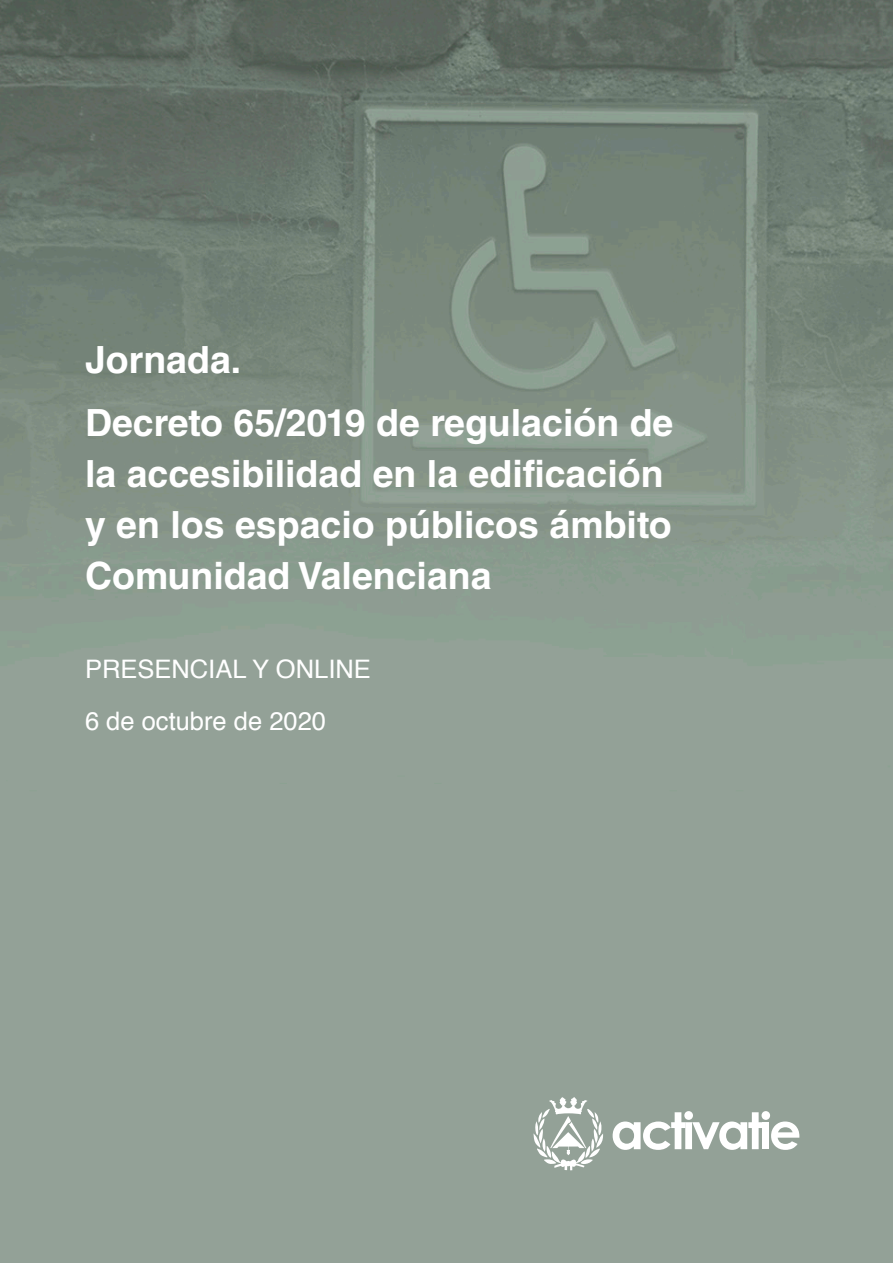
<style>
.page{position:relative;width:893px;height:1263px;background:#fff}
.page>*{position:absolute;margin:0;border:0;box-sizing:border-box;transform-origin:0 0}
.titulo_portada{font:700 37.5px/51px "Helvetica LT Std";color:#fff}
.Tipo_portada{font:700 37.5px "Helvetica";color:#fff}
.Formato_portada{font:25.5px "Helvetica";color:#fff}
.texto{font:25.5px "Helvetica";color:#fff}
</style>
<div class="page">
<img style="left:0;top:0;width:893px;height:1263px">
<svg style="left:613px;top:1111px;width:186px;height:39px"></svg>
<svg style="left:533px;top:1097px;width:70px;height:73px"></svg>
<p class="Tipo_portada" style="left:85px;top:329px;width:158px">Jornada.</p>
<p class="titulo_portada" style="left:85px;top:397px;width:590px">Decreto 65/2019 de regulación de la accesibilidad en la edificación y en los espacio públicos ámbito<br>Comunidad Valenciana</p>
<p class="Formato_portada" style="left:85px;top:650px;width:287px">PRESENCIAL Y ONLINE</p>
<p class="texto" style="left:85px;top:701px;width:243px">6 de octubre de 2020</p>
</div>
